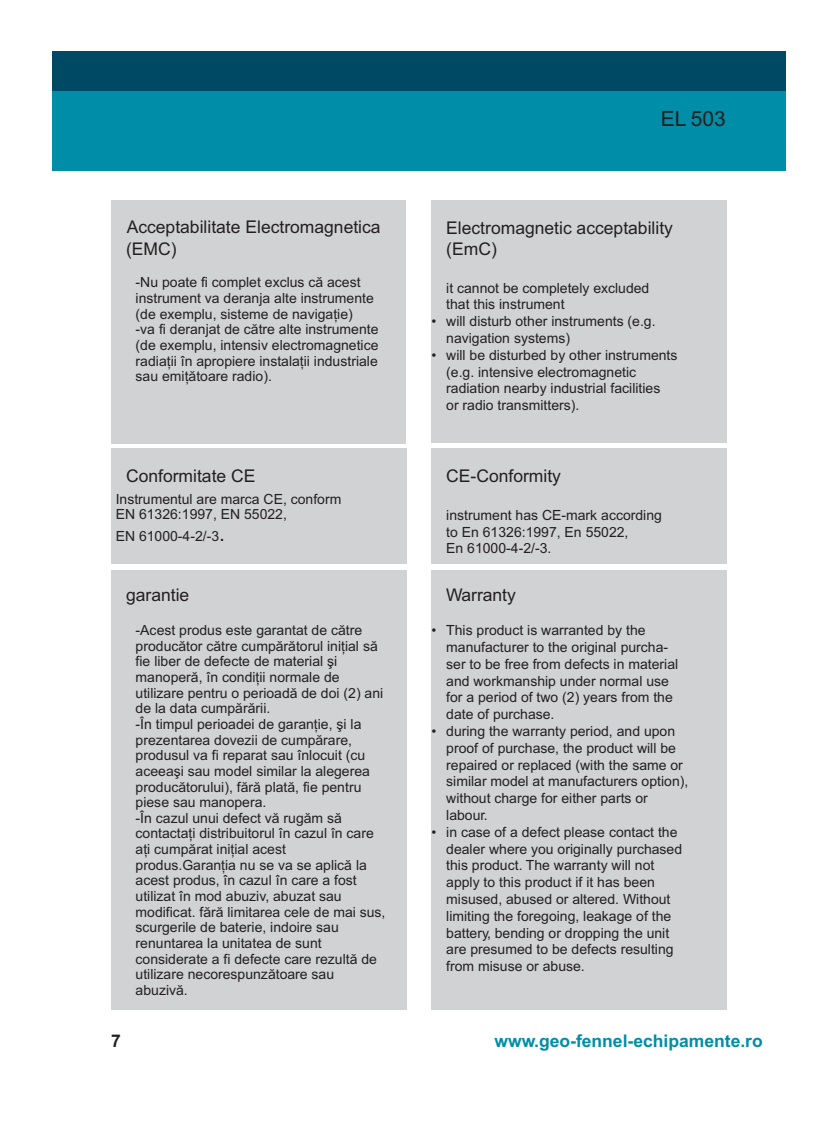
<style>
.page{position:relative;width:837px;height:1145px;background:#fff}
.page>*{position:absolute;margin:0;border:0;box-sizing:border-box;transform-origin:0 0}
.t1{font:21px "Arial";color:#231f20}
.t2{font:17.5px/21.3px "Arial";color:#231f20}
.t3{font:700 17.5px "Arial";color:#008da8}
.t4{font:700 17.5px "Arial";color:#231f20}
.t5{font:14px/15.6px "Arial";color:#231f20}
.s1{font-size:21px}
</style>
<div class="page">
<div style="left:52px;top:91px;width:733px;height:79px;background:#008da8"></div>
<div style="left:111px;top:200px;width:294px;height:243px;background:#d1d2d4"></div>
<div style="left:111px;top:448px;width:295px;height:115px;background:#d1d2d4"></div>
<div style="left:111px;top:570px;width:295px;height:439px;background:#d1d2d4"></div>
<div style="left:431px;top:200px;width:295px;height:242px;background:#d1d2d4"></div>
<div style="left:431px;top:448px;width:295px;height:115px;background:#d1d2d4"></div>
<div style="left:431px;top:570px;width:296px;height:439px;background:#d1d2d4"></div>
<div style="left:52px;top:51px;width:733px;height:40px;background:#004964"></div>
<p class="t2" style="left:126px;top:218px;width:256px">Acceptabilitate Electromagnetica (EMC)</p>
<p class="t5" style="left:136px;top:276px;width:244px">-Nu poate fi complet exclus cã acest instrument va deranja alte instrumente (de exemplu, sisteme de navigaþie)<br>-va fi deranjat de cãtre alte instrumente (de exemplu, intensiv electromagnetice radiaþii în apropiere instalaþii industriale sau emiþãtoare radio).</p>
<p class="t2" style="left:126px;top:467px;width:131px">Conformitate CE</p>
<p class="t5" style="left:116px;top:492px;width:227px">Instrumentul are marca CE, conform<br>EN 61326:1997, EN 55022,</p>
<p class="t5" style="left:116px;top:530px;width:111px">EN 61000-4-2/-3<span class="s1">.</span></p>
<p class="t2" style="left:126px;top:586px;width:65px">garantie</p>
<p class="t5" style="left:136px;top:623px;width:251px">-Acest produs este garantat de cãtre producãtor cãtre cumpãrãtorul iniþial sã fie liber de defecte de material þi manoperã, în condiþii normale de utilizare pentru o perioadã de doi (2) ani de la data cumpãrãrii.<br>-În timpul perioadei de garanþie, þi la prezentarea dovezii de cumpãrare, produsul va fi reparat sau înlocuit (cu aceeaþi sau model similar la alegerea producãtorului), fãrã platã, fie pentru piese sau manopera.<br>-În cazul unui defect vã rugãm sã contactaþi distribuitorul în cazul în care aþi cumpãrat iniþial acest produs.Garanþia nu se va se aplicã la acest produs, în cazul în care a fost utilizat în mod abuziv, abuzat sau modificat. fãrã limitarea cele de mai sus, scurgerile de baterie, indoire sau renuntarea la unitatea de sunt considerate a fi defecte care rezultã de utilizare necorespunzãtoare sau abuzivã.</p>
<p class="t4" style="left:111px;top:1033px;width:11px">7</p>
<h1 class="t1" style="left:660px;top:111px;width:66px">EL 503</h1>
<p class="t5" style="left:431px;top:315px;width:6px">•</p>
<p class="t5" style="left:431px;top:348px;width:6px">•</p>
<p class="t2" style="left:446px;top:219px;width:228px">Electromagnetic acceptability (EmC)</p>
<p class="t5" style="left:446px;top:280px;width:233px;line-height:16.8px">it cannot be completely excluded<br>that this instrument<br>will disturb other instruments (e.g. navigation systems)<br>will be disturbed by other instruments (e.g. intensive electromagnetic radiation nearby industrial facilities<br>or radio transmitters).</p>
<p class="t5" style="left:431px;top:623px;width:6px">•</p>
<p class="t5" style="left:431px;top:724px;width:6px">•</p>
<p class="t5" style="left:431px;top:825px;width:6px">•</p>
<p class="t2" style="left:446px;top:467px;width:116px">CE-Conformity</p>
<p class="t5" style="left:446px;top:508px;width:217px;line-height:16.8px">instrument has CE-mark according to En 61326:1997, En 55022,<br>En 61000-4-2/-3.</p>
<p class="t2" style="left:446px;top:586px;width:71px">Warranty</p>
<p class="t5" style="left:446px;top:623px;width:243px;line-height:16.8px">This product is warranted by the manufacturer to the original purcha&shy;ser to be free from defects in material and workmanship under normal use for a period of two (2) years from the date of purchase.<br>during the warranty period, and upon proof of purchase, the product will be repaired or replaced (with the same or similar model at manufacturers option), without charge for either parts or labour.<br>in case of a defect please contact the dealer where you originally purchased this product. The warranty will not apply to this product if it has been misused, abused or altered. Without limiting the foregoing, leakage of the battery, bending or dropping the unit are presumed to be defects resulting from misuse or abuse.</p>
<p class="t3" style="left:494px;top:1033px;width:270px">www.geo-fennel-echipamente.ro</p>
</div>
